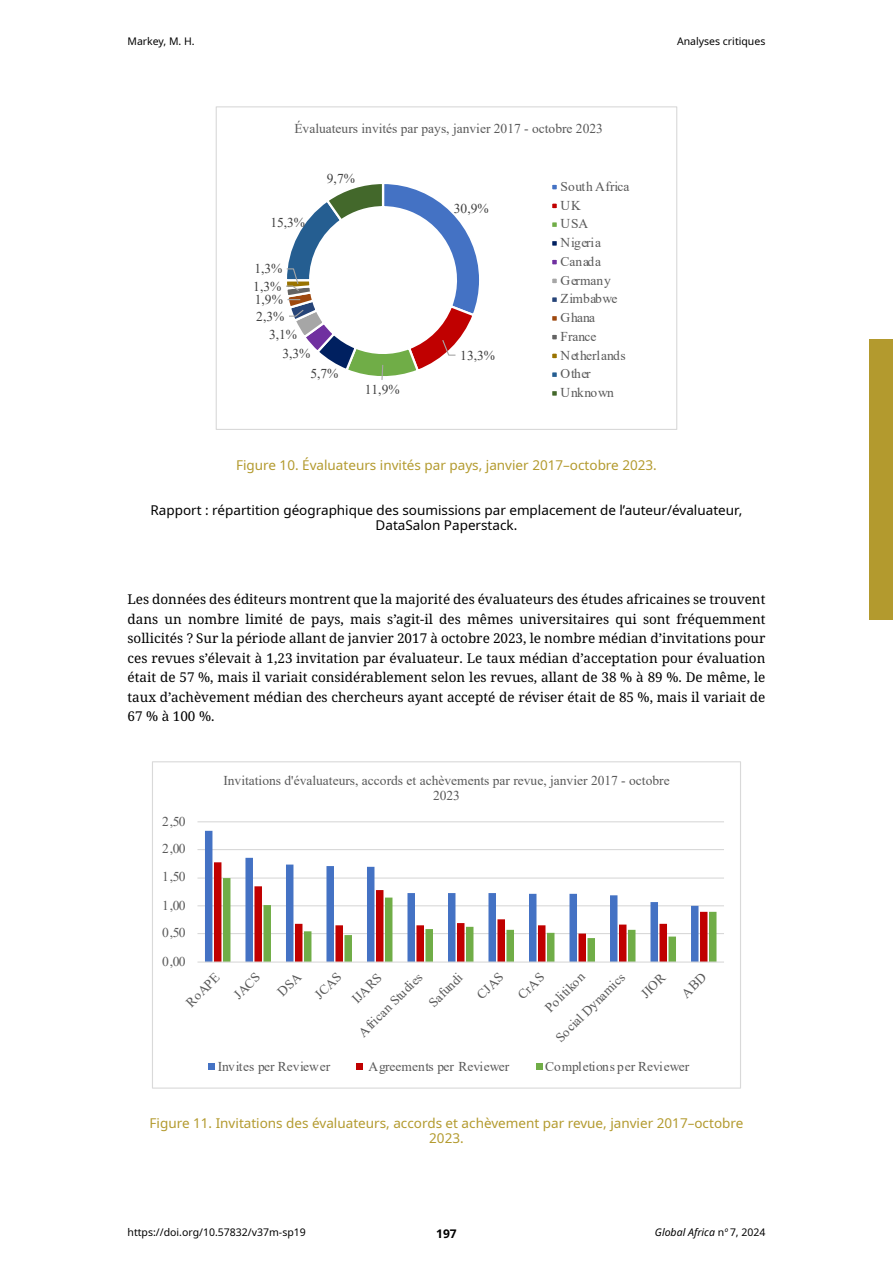
<style>
.page{position:relative;width:893px;height:1263px;background:#fff}
.page>*{position:absolute;margin:0;border:0;box-sizing:border-box;transform-origin:0 0}
.t1{font:13.5px/19.5px "Noto Serif";color:#000;text-align:justify}
.t2{font:13.5px/18.8px "Times New Roman";color:#595959}
.t3{font:13.5px/15px "Noto Sans";color:#b39a2e;text-align:center}
.t4{font:13.5px/15px "Noto Sans";color:#000;text-align:center}
.t5{font:13.5px "Times New Roman";color:#404040}
.t6{font:700 12px "Noto Sans";color:#000}
.t7{font:10.5px "Noto Sans";color:#000}
.t8{font:italic 10.5px "Noto Sans";color:#000}
.s1{font-style:normal}
</style>
<div class="page">
<div style="left:869px;top:339px;width:24px;height:281px;background:#b39a2e"></div>
<svg style="left:286px;top:184px;width:193px;height:196px"></svg>
<div style="left:551px;top:184px;width:7px;height:6px;background:#4472c4"></div>
<div style="left:550px;top:183px;width:9px;height:9px;border:2px solid #fff"></div>
<div style="left:551px;top:202px;width:7px;height:7px;background:#c00000"></div>
<div style="left:550px;top:201px;width:9px;height:9px;border:2px solid #fff"></div>
<div style="left:551px;top:221px;width:7px;height:7px;background:#70ad47"></div>
<div style="left:550px;top:220px;width:9px;height:9px;border:2px solid #fff"></div>
<div style="left:551px;top:240px;width:7px;height:7px;background:#002060"></div>
<div style="left:550px;top:239px;width:9px;height:9px;border:2px solid #fff"></div>
<div style="left:551px;top:259px;width:7px;height:6px;background:#7030a0"></div>
<div style="left:550px;top:258px;width:9px;height:9px;border:2px solid #fff"></div>
<div style="left:551px;top:277px;width:7px;height:7px;background:#a6a6a6"></div>
<div style="left:550px;top:276px;width:9px;height:9px;border:2px solid #fff"></div>
<div style="left:551px;top:296px;width:7px;height:7px;background:#264478"></div>
<div style="left:550px;top:295px;width:9px;height:9px;border:2px solid #fff"></div>
<div style="left:551px;top:315px;width:7px;height:7px;background:#9e480e"></div>
<div style="left:550px;top:314px;width:9px;height:9px;border:2px solid #fff"></div>
<div style="left:551px;top:334px;width:7px;height:6px;background:#636363"></div>
<div style="left:550px;top:333px;width:9px;height:9px;border:2px solid #fff"></div>
<div style="left:551px;top:352px;width:7px;height:7px;background:#997300"></div>
<div style="left:550px;top:351px;width:9px;height:9px;border:2px solid #fff"></div>
<div style="left:551px;top:371px;width:7px;height:7px;background:#255e91"></div>
<div style="left:550px;top:370px;width:9px;height:9px;border:2px solid #fff"></div>
<div style="left:551px;top:390px;width:7px;height:7px;background:#43682b"></div>
<div style="left:550px;top:389px;width:9px;height:9px;border:2px solid #fff"></div>
<div style="left:216px;top:106px;width:461px;height:324px;border:1px solid #d9d9d9"></div>
<hr style="left:197px;top:933px;width:527px;height:1px;background:#d9d9d9">
<hr style="left:197px;top:905px;width:527px;height:1px;background:#d9d9d9">
<hr style="left:197px;top:877px;width:527px;height:2px;background:#d9d9d9">
<hr style="left:197px;top:849px;width:527px;height:1px;background:#d9d9d9">
<hr style="left:197px;top:821px;width:527px;height:1px;background:#d9d9d9">
<svg style="left:205px;top:831px;width:48px;height:130px"></svg>
<svg style="left:214px;top:862px;width:493px;height:99px"></svg>
<svg style="left:223px;top:878px;width:493px;height:83px"></svg>
<hr style="left:197px;top:961px;width:527px;height:2px;background:#d9d9d9">
<div style="left:208px;top:1063px;width:7px;height:7px;background:#4472c4"></div>
<div style="left:356px;top:1063px;width:6px;height:7px;background:#c00000"></div>
<div style="left:536px;top:1063px;width:6px;height:7px;background:#70ad47"></div>
<p class="t7" style="left:128px;top:34px;width:69px">Markey, M. H.</p>
<p class="t7" style="left:677px;top:34px;width:90px">Analyses critiques</p>
<p class="t2" style="left:294px;top:119px;width:310px">Évaluateurs invités par pays, janvier 2017 - octobre 2023</p>
<p class="t5" style="left:270px;top:213px;width:36px">15,3%</p>
<p class="t5" style="left:327px;top:169px;width:30px">9,7%</p>
<p class="t5" style="left:254px;top:259px;width:30px">1,3%</p>
<p class="t5" style="left:253px;top:277px;width:30px">1,3%</p>
<p class="t5" style="left:255px;top:290px;width:30px">1,9%</p>
<p class="t5" style="left:256px;top:307px;width:30px">2,3%</p>
<p class="t5" style="left:269px;top:325px;width:30px">3,1%</p>
<p class="t5" style="left:282px;top:344px;width:30px">3,3%</p>
<p class="t5" style="left:310px;top:364px;width:30px">5,7%</p>
<p class="t5" style="left:365px;top:380px;width:36px">11,9%</p>
<p class="t5" style="left:454px;top:199px;width:36px">30,9%</p>
<p class="t5" style="left:460px;top:346px;width:36px">13,3%</p>
<p class="t2" style="left:560px;top:177px;width:71px">South Africa<br>UK<br>USA<br>Nigeria<br>Canada<br>Germany<br>Zimbabwe<br>Ghana<br>France<br>Netherlands<br>Other<br>Unknown</p>
<p class="t3" style="left:236px;top:458px;width:422px">Figure 10. Évaluateurs invités par pays, janvier 2017–octobre 2023.</p>
<p class="t4" style="left:150px;top:503px;width:594px">Rapport : répartition géographique des soumissions par emplacement de l’auteur/évaluateur,<br>DataSalon Paperstack.</p>
<p class="t1" style="left:128px;top:590px;width:639px">Les données des éditeurs montrent que la majorité des évaluateurs des études africaines se trouvent dans un nombre limité de pays, mais s’agit-il des mêmes universitaires qui sont fréquemment sollicités ? Sur la période allant de janvier 2017 à octobre 2023, le nombre médian d’invitations pour ces revues s’élevait à 1,23 invitation par évaluateur. Le taux médian d’acceptation pour évaluation était de 57 %, mais il variait considérablement selon les revues, allant de 38 % à 89 %. De même, le taux d’achèvement médian des chercheurs ayant accepté de réviser était de 85 %, mais il variait de 67 % à 100 %.</p>
<p class="t2" style="left:162px;top:811px;width:25px">2,50</p>
<p class="t2" style="left:162px;top:839px;width:25px">2,00</p>
<p class="t2" style="left:162px;top:867px;width:25px">1,50</p>
<p class="t2" style="left:162px;top:895px;width:25px">1,00</p>
<p class="t2" style="left:162px;top:923px;width:25px">0,50</p>
<p class="t2" style="left:162px;top:951px;width:25px">0,00</p>
<p class="t2" style="left:223px;top:773px;width:448px;line-height:15px;text-align:center">Invitations d'évaluateurs, accords et achèvements par revue, janvier 2017 - octobre<br>2023</p>
<p class="t2" style="left:354px;top:1028px;width:86px;rotate:-45deg">African Studies</p>
<p class="t2" style="left:424px;top:998px;width:43px;rotate:-45deg">Safundi</p>
<p class="t2" style="left:472px;top:990px;width:33px;rotate:-45deg">CJAS</p>
<p class="t2" style="left:513px;top:990px;width:33px;rotate:-45deg">CrAS</p>
<p class="t2" style="left:540px;top:1003px;width:52px;rotate:-45deg">Politikon</p>
<p class="t2" style="left:206px;top:967px;width:33px;line-height:28.2px;text-indent:-39px;rotate:-45deg">RoAPE<br>JACS</p>
<p class="t2" style="left:310px;top:990px;width:33px;rotate:-45deg">JCAS</p>
<p class="t2" style="left:347px;top:994px;width:38px;rotate:-45deg">IJARS</p>
<p class="t2" style="left:551px;top:1033px;width:94px;rotate:-45deg">Social Dynamics</p>
<p class="t2" style="left:636px;top:989px;width:30px;rotate:-45deg">JIOR</p>
<p class="t2" style="left:218px;top:1056px;width:114px">Invites per Reviewer</p>
<p class="t2" style="left:368px;top:1056px;width:142px">Agreements per Reviewer</p>
<p class="t2" style="left:545px;top:1056px;width:146px">Completions per Reviewer</p>
<p class="t3" style="left:150px;top:1116px;width:595px">Figure 11. Invitations des évaluateurs, accords et achèvement par revue, janvier 2017–octobre<br>2023.</p>
<p class="t7" style="left:128px;top:1225px;width:180px">https://doi.org/10.57832/v37m-sp19</p>
<p class="t6" style="left:436px;top:1225px;width:22px">197</p>
<p class="t8" style="left:655px;top:1224px;width:112px">Global Africa <span class="s1">n</span>º <span class="s1">7, 2024</span></p>
</div>
